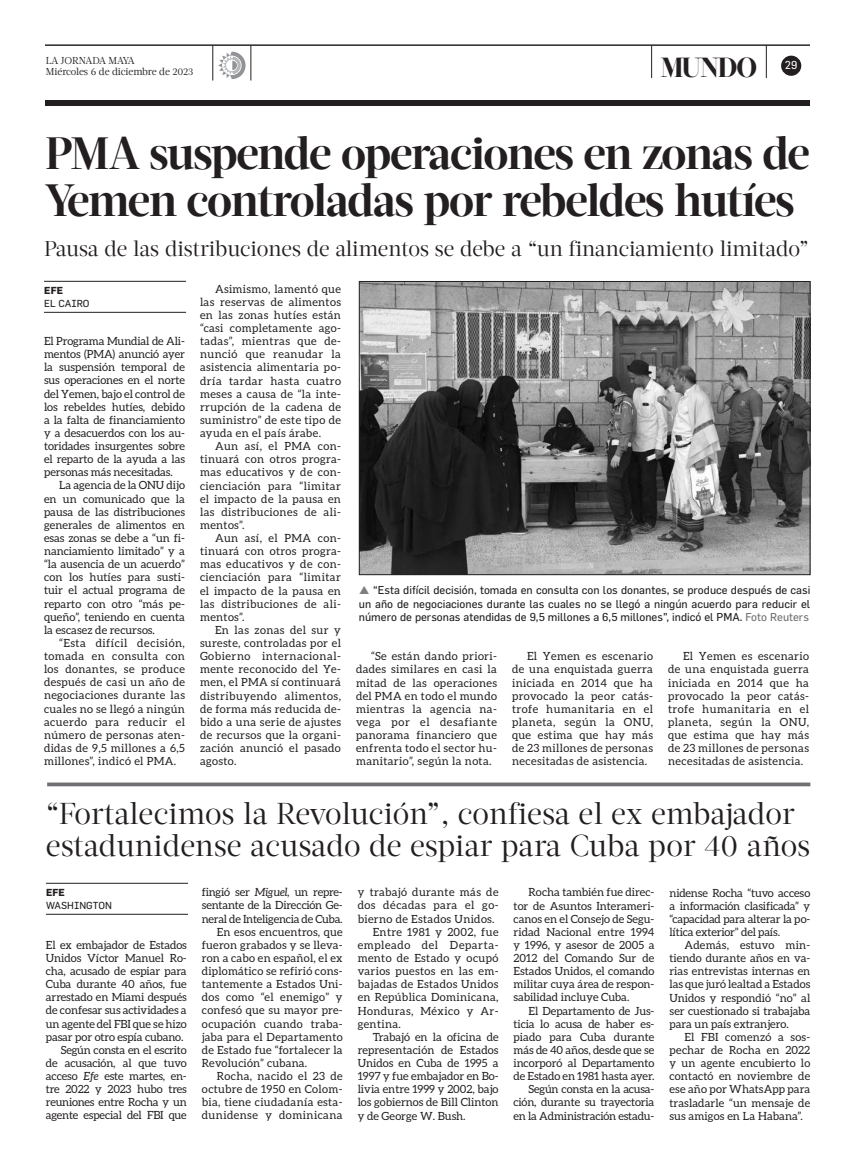
<style>
.page{position:relative;width:855px;height:1170px;background:#fff}
.page>*{position:absolute;margin:0;border:0;box-sizing:border-box;transform-origin:0 0}
.t1{font:700 45px/47.5px "Acta Headline W00";letter-spacing:-.03em;color:#231f20}
.t2{font:30px/32.5px "Acta Headline W00";letter-spacing:.005em;color:#231f20}
.t3{font:800 27.5px "Acta Display W04";letter-spacing:-.04em;color:#231f20;scale:.94 1}
.t4{font:21.25px "Acta Headline W00";color:#231f20}
.Nuevo_Body_tex{font:11.25px/13.1px "Aleo";letter-spacing:.02em;color:#231f20;text-align:justify}
.Nuevo_Body_tex_ss{font:11.25px/13.1px "Aleo";letter-spacing:-.01em;color:#231f20;text-align:justify}
.PIE_DE_FOTO{font:11.25px/13.1px "Flama";color:#231f20;text-align:justify}
.t5{font:11.25px "Flama";color:#fff}
.t6{font:10px "Acta Deck W00";letter-spacing:-.01em;color:#231f20}
.t7{font:10px "Flama";color:#231f20}
.t8{font:10px "Acta Deck W00";letter-spacing:-.02em;color:#231f20}
.t9{font:700 10px "Flama";color:#231f20}
.s1{color:#6f7073}
.s2{font-style:italic}
</style>
<div class="page">
<div style="left:45px;top:100px;width:765px;height:5px;background:#231f20"></div>
<div style="left:781px;top:56px;width:20px;height:20px;background:#231f20;border-radius:50%"></div>
<hr style="left:766px;top:45px;width:1px;height:33px;background:#231f20">
<hr style="left:651px;top:45px;width:1px;height:33px;background:#231f20">
<hr style="left:45px;top:45px;width:765px;height:1px;background:#231f20">
<hr style="left:213px;top:45px;width:1px;height:36px;background:#231f20">
<hr style="left:251px;top:45px;width:1px;height:36px;background:#231f20">
<svg style="left:218px;top:52px;width:28px;height:27px"></svg>
<hr style="left:44px;top:281px;width:142px;height:1px;background:#231f20">
<hr style="left:44px;top:312px;width:142px;height:1px;background:#231f20">
<img style="left:361px;top:283px;width:447px;height:290px">
<div style="left:359px;top:281px;width:451px;height:294px;border:1px solid #231f20"></div>
<hr style="left:46px;top:883px;width:142px;height:1px;background:#231f20">
<hr style="left:46px;top:914px;width:142px;height:1px;background:#231f20">
<hr style="left:47px;top:783px;width:763px;height:3px;background:#6f7073">
<p class="t8" style="left:46px;top:55px;width:90px">LA JORNADA MAYA</p>
<p class="t6" style="left:46px;top:66px;width:149px">Miércoles 6 de diciembre de 2023</p>
<p class="t3" style="left:661px;top:51px;width:104px">MUNDO</p>
<p class="t5" style="left:785px;top:58px;width:14px">29</p>
<p class="t1" style="left:45px;top:130px;width:767px">PMA suspende operaciones en zonas de<br>Yemen controladas por rebeldes hutíes</p>
<p class="t4" style="left:44px;top:236px;width:767px">Pausa de las distribuciones de alimentos se debe a “un financiamiento limitado”</p>
<p class="t9" style="left:44px;top:284px;width:20px">EFE</p>
<p class="t7" style="left:44px;top:297px;width:47px">EL CAIRO</p>
<p class="Nuevo_Body_tex_ss" style="left:44px;top:334px;width:143px">El Programa Mundial de Ali&shy;mentos (PMA) anunció ayer la suspensión temporal de sus operaciones en el norte del Yemen, bajo el control de los rebeldes hutíes, debido a la falta de financiamiento y a desacuerdos con los au&shy;toridades insurgentes sobre el reparto de la ayuda a las personas más necesitadas.</p>
<p class="Nuevo_Body_tex" style="left:44px;top:479px;width:142px;text-indent:15px">La agencia de la ONU dijo en un comunicado que la pausa de las distribuciones generales de alimentos en esas zonas se debe a “un fi&shy;nanciamiento limitado” y a “la ausencia de un acuerdo” con los hutíes para susti&shy;tuir el actual programa de reparto con otro “más pe&shy;queño”, teniendo en cuenta la escasez de recursos.</p>
<p class="Nuevo_Body_tex" style="left:44px;top:636px;width:142px;text-indent:15px">“Esta difícil decisión, tomada en consulta con los donantes, se produce después de casi un año de negociaciones durante las cuales no se llegó a ningún acuerdo para reducir el número de personas aten&shy;didas de 9,5 millones a 6,5 millones”, indicó el PMA.</p>
<p class="Nuevo_Body_tex" style="left:200px;top:282px;width:143px;text-indent:15px">Asimismo, lamentó que las reservas de alimentos en las zonas hutíes están “casi completamente ago&shy;tadas”, mientras que de&shy;nunció que reanudar la asistencia alimentaria po&shy;dría tardar hasta cuatro meses a causa de “la inte&shy;rrupción de la cadena de suministro” de este tipo de ayuda en el país árabe.</p>
<p class="Nuevo_Body_tex" style="left:200px;top:439px;width:142px;text-indent:15px">Aun así, el PMA con&shy;tinuará con otros progra&shy;mas educativos y de con&shy;cienciación para “limitar el impacto de la pausa en las distribuciones de ali&shy;mentos”.</p>
<p class="Nuevo_Body_tex" style="left:200px;top:531px;width:142px;text-indent:15px">Aun así, el PMA con&shy;tinuará con otros progra&shy;mas educativos y de con&shy;cienciación para “limitar el impacto de la pausa en las distribuciones de ali&shy;mentos”.</p>
<p class="Nuevo_Body_tex" style="left:200px;top:623px;width:142px;text-indent:15px">En las zonas del sur y sureste, controladas por el Gobierno internacional&shy;mente reconocido del Ye&shy;men, el PMA sí continuará distribuyendo alimentos, de forma más reducida de&shy;bido a una serie de ajustes de recursos que la organi&shy;zación anunció el pasado agosto.</p>
<p class="PIE_DE_FOTO" style="left:359px;top:584px;width:453px;text-indent:14px">“Esta difícil decisión, tomada en consulta con los donantes, se produce después de casi un año de negociaciones durante las cuales no se llegó a ningún acuerdo para reducir el número de personas atendidas de 9,5 millones a 6,5 millones”, indicó el PMA. <span class="s1">Foto Reuters</span></p>
<p class="Nuevo_Body_tex" style="left:356px;top:650px;width:142px;text-indent:15px">“Se están dando priori&shy;dades similares en casi la mitad de las operaciones del PMA en todo el mundo mientras la agencia na&shy;vega por el desafiante panorama financiero que enfrenta todo el sector hu&shy;manitario”, según la nota.</p>
<p class="Nuevo_Body_tex" style="left:512px;top:650px;width:142px;text-indent:15px">El Yemen es escenario de una enquistada guerra iniciada en 2014 que ha provocado la peor catás&shy;trofe humanitaria en el planeta, según la ONU, que estima que hay más de 23 millones de personas necesitadas de asistencia.</p>
<p class="Nuevo_Body_tex" style="left:668px;top:650px;width:142px;text-indent:15px">El Yemen es escenario de una enquistada guerra iniciada en 2014 que ha provocado la peor catás&shy;trofe humanitaria en el planeta, según la ONU, que estima que hay más de 23 millones de personas necesitadas de asistencia.</p>
<p class="t2" style="left:46px;top:797px;width:766px">“Fortalecimos la Revolución”, confiesa el ex embajador estadunidense acusado de espiar para Cuba por 40 años</p>
<p class="t9" style="left:46px;top:886px;width:20px">EFE</p>
<p class="t7" style="left:46px;top:899px;width:67px">WASHINGTON</p>
<p class="Nuevo_Body_tex_ss" style="left:46px;top:938px;width:142px">El ex embajador de Estados Unidos Víctor Manuel Ro&shy;cha, acusado de espiar para Cuba durante 40 años, fue arrestado en Miami después de confesar sus actividades a un agente del FBI que se hizo pasar por otro espía cubano.</p>
<p class="Nuevo_Body_tex" style="left:46px;top:1043px;width:142px;text-indent:15px">Según consta en el escrito de acusación, al que tuvo acceso <span class="s2">Efe</span> este martes, en&shy;tre 2022 y 2023 hubo tres reuniones entre Rocha y un agente especial del FBI que</p>
<p class="Nuevo_Body_tex" style="left:202px;top:886px;width:142px">fingió ser <span class="s2">Miguel</span>, un repre&shy;sentante de la Dirección Ge&shy;neral de Inteligencia de Cuba.</p>
<p class="Nuevo_Body_tex" style="left:202px;top:925px;width:142px;text-indent:15px">En esos encuentros, que fueron grabados y se lleva&shy;ron a cabo en español, el ex diplomático se refirió cons&shy;tantemente a Estados Uni&shy;dos como “el enemigo” y confesó que su mayor pre&shy;ocupación cuando traba&shy;jaba para el Departamento de Estado fue “fortalecer la Revolución” cubana.</p>
<p class="Nuevo_Body_tex" style="left:202px;top:1069px;width:142px;text-indent:15px">Rocha, nacido el 23 de octubre de 1950 en Colom&shy;bia, tiene ciudadanía esta&shy;dunidense y dominicana</p>
<p class="Nuevo_Body_tex" style="left:358px;top:886px;width:142px">y trabajó durante más de dos décadas para el go&shy;bierno de Estados Unidos.</p>
<p class="Nuevo_Body_tex" style="left:358px;top:925px;width:142px;text-indent:15px">Entre 1981 y 2002, fue empleado del Departa&shy;mento de Estado y ocupó varios puestos en las em&shy;bajadas de Estados Unidos en República Dominicana, Honduras, México y Ar&shy;gentina.</p>
<p class="Nuevo_Body_tex" style="left:358px;top:1030px;width:142px;text-indent:15px">Trabajó en la oficina de representación de Estados Unidos en Cuba de 1995 a 1997 y fue embajador en Bo&shy;livia entre 1999 y 2002, bajo los gobiernos de Bill Clinton y de George W. Bush.</p>
<p class="Nuevo_Body_tex" style="left:514px;top:886px;width:142px;text-indent:15px">Rocha también fue direc&shy;tor de Asuntos Interameri&shy;canos en el Consejo de Segu&shy;ridad Nacional entre 1994 y 1996, y asesor de 2005 a 2012 del Comando Sur de Estados Unidos, el comando militar cuya área de respon&shy;sabilidad incluye Cuba.</p>
<p class="Nuevo_Body_tex" style="left:514px;top:1004px;width:142px;text-indent:15px">El Departamento de Jus&shy;ticia lo acusa de haber es&shy;piado para Cuba durante más de 40 años, desde que se incorporó al Departamento de Estado en 1981 hasta ayer.</p>
<p class="Nuevo_Body_tex" style="left:514px;top:1083px;width:142px;text-indent:15px">Según consta en la acusa&shy;ción, durante su trayectoria en la Administración estadu-</p>
<p class="Nuevo_Body_tex" style="left:669px;top:886px;width:142px">nidense Rocha “tuvo acceso a información clasificada” y “capacidad para alterar la po&shy;lítica exterior” del país.</p>
<p class="Nuevo_Body_tex" style="left:669px;top:938px;width:142px;text-indent:15px">Además, estuvo min&shy;tiendo durante años en va&shy;rias entrevistas internas en las que juró lealtad a Estados Unidos y respondió “no” al ser cuestionado si trabajaba para un país extranjero.</p>
<p class="Nuevo_Body_tex" style="left:669px;top:1030px;width:142px;text-indent:15px">El FBI comenzó a sos&shy;pechar de Rocha en 2022 y un agente encubierto lo contactó en noviembre de ese año por WhatsApp para trasladarle “un mensaje de sus amigos en La Habana”.</p>
</div>
